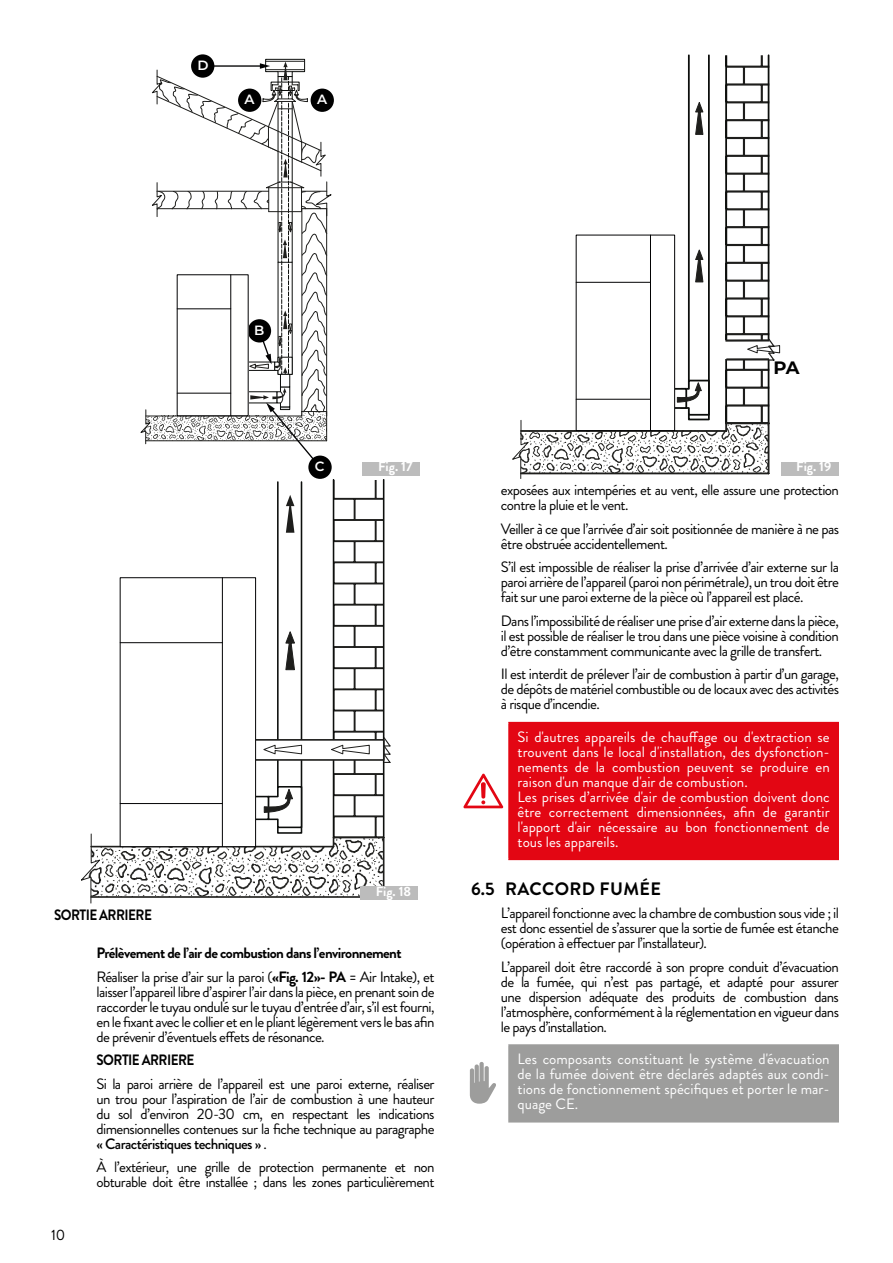
<style>
.page{position:relative;width:893px;height:1263px;background:#fff}
.page>*{position:absolute;margin:0;border:0;box-sizing:border-box;transform-origin:0 0}
.t1{font:700 18px "Brandon Grotesque";letter-spacing:.02em;color:#000}
.t2{font:700 18px "Montserrat";color:#000}
.t3{font:15px/15px "Brandon Grotesque";letter-spacing:-.04em;color:#000;text-align:justify}
.t4{font:15px/15px "Brandon Grotesque";color:#fff}
.t5{font:700 15px/23.5px "Brandon Grotesque";letter-spacing:-.04em;color:#000}
.t6{font:700 15px "Brandon Grotesque";letter-spacing:-.04em;color:#000;scale:.9 1}
.t7{font:700 13.5px "Brandon Grotesque";color:#fff}
.t8{font:600 13.5px "Montserrat";color:#fff}
.s1{font-weight:400}
.s2{font-weight:500}
</style>
<div class="page">
<div style="left:509px;top:723px;width:329px;height:136px;background:#e30613"></div>
<hr style="left:508px;top:722px;width:331px;height:1px;background:#e30613">
<hr style="left:837px;top:723px;width:2px;height:136px;background:#e30613">
<hr style="left:508px;top:859px;width:331px;height:1px;background:#e30613">
<hr style="left:508px;top:723px;width:2px;height:136px;background:#e30613">
<svg style="left:463px;top:774px;width:40px;height:34px"></svg>
<div style="left:509px;top:1045px;width:329px;height:77px;background:#9d9d9c"></div>
<hr style="left:508px;top:1044px;width:331px;height:2px;background:#9d9d9c">
<hr style="left:837px;top:1046px;width:2px;height:75px;background:#9d9d9c">
<hr style="left:508px;top:1121px;width:331px;height:1px;background:#9d9d9c">
<hr style="left:508px;top:1046px;width:2px;height:75px;background:#9d9d9c">
<svg style="left:470px;top:1062px;width:26px;height:42px"></svg>
<div style="left:308px;top:456px;width:24px;height:23px;background:#000;border-radius:50%"></div>
<svg style="left:140px;top:59px;width:193px;height:410px"></svg>
<div style="left:191px;top:54px;width:23px;height:24px;background:#000;border-radius:50%"></div>
<div style="left:177px;top:275px;width:71px;height:141px;background:#fff"></div>
<hr style="left:230px;top:275px;width:1px;height:141px;background:#020203">
<hr style="left:177px;top:393px;width:54px;height:1px;background:#020203">
<hr style="left:177px;top:309px;width:54px;height:1px;background:#020203">
<div style="left:362px;top:462px;width:58px;height:13px;background:#bcbcbc"></div>
<svg style="left:81px;top:479px;width:309px;height:424px"></svg>
<div style="left:120px;top:578px;width:136px;height:269px;background:#fff"></div>
<div style="left:120px;top:577px;width:136px;height:270px;border:1px solid #020203"></div>
<hr style="left:222px;top:578px;width:1px;height:268px;background:#020203">
<hr style="left:120px;top:803px;width:102px;height:1px;background:#020203">
<hr style="left:120px;top:642px;width:102px;height:1px;background:#020203">
<div style="left:361px;top:886px;width:57px;height:14px;background:#bcbcbc"></div>
<svg style="left:512px;top:54px;width:268px;height:425px"></svg>
<hr style="left:726px;top:358px;width:43px;height:3px;background:#1e1e1c">
<div style="left:576px;top:235px;width:99px;height:195px;background:#fff"></div>
<div style="left:576px;top:235px;width:99px;height:196px;border:1px solid #020203"></div>
<hr style="left:650px;top:235px;width:1px;height:195px;background:#020203">
<hr style="left:576px;top:399px;width:74px;height:1px;background:#020203">
<hr style="left:576px;top:282px;width:74px;height:1px;background:#020203">
<div style="left:781px;top:462px;width:58px;height:13px;background:#bcbcbc"></div>
<p class="t8" style="left:198px;top:56px;width:13px">D</p>
<p class="t8" style="left:245px;top:90px;width:12px">A</p>
<p class="t8" style="left:317px;top:90px;width:12px">A</p>
<p class="t8" style="left:254px;top:320px;width:12px">B</p>
<p class="t8" style="left:315px;top:457px;width:11px">C</p>
<p class="t7" style="left:378px;top:457px;width:36px">Fig. 17</p>
<p class="t7" style="left:376px;top:882px;width:37px">Fig. 18</p>
<p class="t6" style="left:54px;top:904px;width:110px">SORTIE ARRIERE</p>
<p class="t5" style="left:97px;top:941px;width:340px">Prélèvement de l’air de combustion dans l’environnement<br><span class="s1">Réaliser la prise d’air sur la paroi (</span>«Fig. 12»- PA <span class="s1">= Air Intake), et</span></p>
<p class="t3" style="left:97px;top:984px;width:340px">laisser l’appareil libre d’aspirer l’air dans la pièce, en prenant soin de raccorder le tuyau ondulé sur le tuyau d’entrée d’air, s’il est fourni, en le fixant avec le collier et en le pliant légèrement vers le bas afin de prévenir d’éventuels effets de résonance.</p>
<p class="t6" style="left:97px;top:1049px;width:110px">SORTIE ARRIERE</p>
<p class="t3" style="left:97px;top:1076px;width:340px">Si la paroi arrière de l’appareil est une paroi externe, réaliser un trou pour l’aspiration de l’air de combustion à une hauteur du sol d’environ 20-30 cm, en respectant les indications dimensionnelles contenues sur la fiche technique au paragraphe <span class="s2">« Caractéristiques techniques »</span> .</p>
<p class="t3" style="left:97px;top:1160px;width:340px">À l’extérieur, une grille de protection permanente et non obturable doit être installée ; dans les zones particulièrement</p>
<p class="t3" style="left:51px;top:1227px;width:16px">10</p>
<p class="t2" style="left:773px;top:354px;width:28px">PA</p>
<p class="t7" style="left:796px;top:457px;width:37px">Fig. 19</p>
<p class="t3" style="left:501px;top:483px;width:340px">exposées aux intempéries et au vent, elle assure une protection contre la pluie et le vent.</p>
<p class="t3" style="left:501px;top:521px;width:340px">Veiller à ce que l’arrivée d’air soit positionnée de manière à ne pas être obstruée accidentellement.</p>
<p class="t3" style="left:501px;top:560px;width:340px">S’il est impossible de réaliser la prise d’arrivée d’air externe sur la paroi arrière de l’appareil (paroi non périmétrale), un trou doit être fait sur une paroi externe de la pièce où l’appareil est placé.</p>
<p class="t3" style="left:501px;top:613px;width:340px">Dans l’impossibilité de réaliser une prise d’air externe dans la pièce, il est possible de réaliser le trou dans une pièce voisine à condition d’être constamment communicante avec la grille de transfert.</p>
<p class="t3" style="left:501px;top:667px;width:340px">Il est interdit de prélever l’air de combustion à partir d’un garage, de dépôts de matériel combustible ou de locaux avec des activités à risque d’incendie.</p>
<p class="t4" style="left:517px;top:729px;width:314px">Si d'autres appareils de chauffage ou d'extraction se trouvent dans le local d'installation, des dysfonction&shy;nements de la combustion peuvent se produire en raison d'un manque d'air de combustion.<br>Les prises d’arrivée d'air de combustion doivent donc être correctement dimensionnées, afin de garantir l'apport d'air nécessaire au bon fonctionnement de tous les appareils.</p>
<p class="t1" style="left:471px;top:876px;width:191px">6.5 RACCORD FUMÉE</p>
<p class="t3" style="left:501px;top:905px;width:340px">L’appareil fonctionne avec la chambre de combustion sous vide ; il est donc essentiel de s’assurer que la sortie de fumée est étanche (opération à effectuer par l’installateur).</p>
<p class="t3" style="left:501px;top:959px;width:340px">L’appareil doit être raccordé à son propre conduit d’évacuation de la fumée, qui n’est pas partagé, et adapté pour assurer une dispersion adéquate des produits de combustion dans l’atmosphère, conformément à la réglementation en vigueur dans le pays d’installation.</p>
<p class="t4" style="left:517px;top:1051px;width:314px;text-align:justify">Les composants constituant le système d'évacuation de la fumée doivent être déclarés adaptés aux condi&shy;tions de fonctionnement spécifiques et porter le mar&shy;quage CE.</p>
</div>
